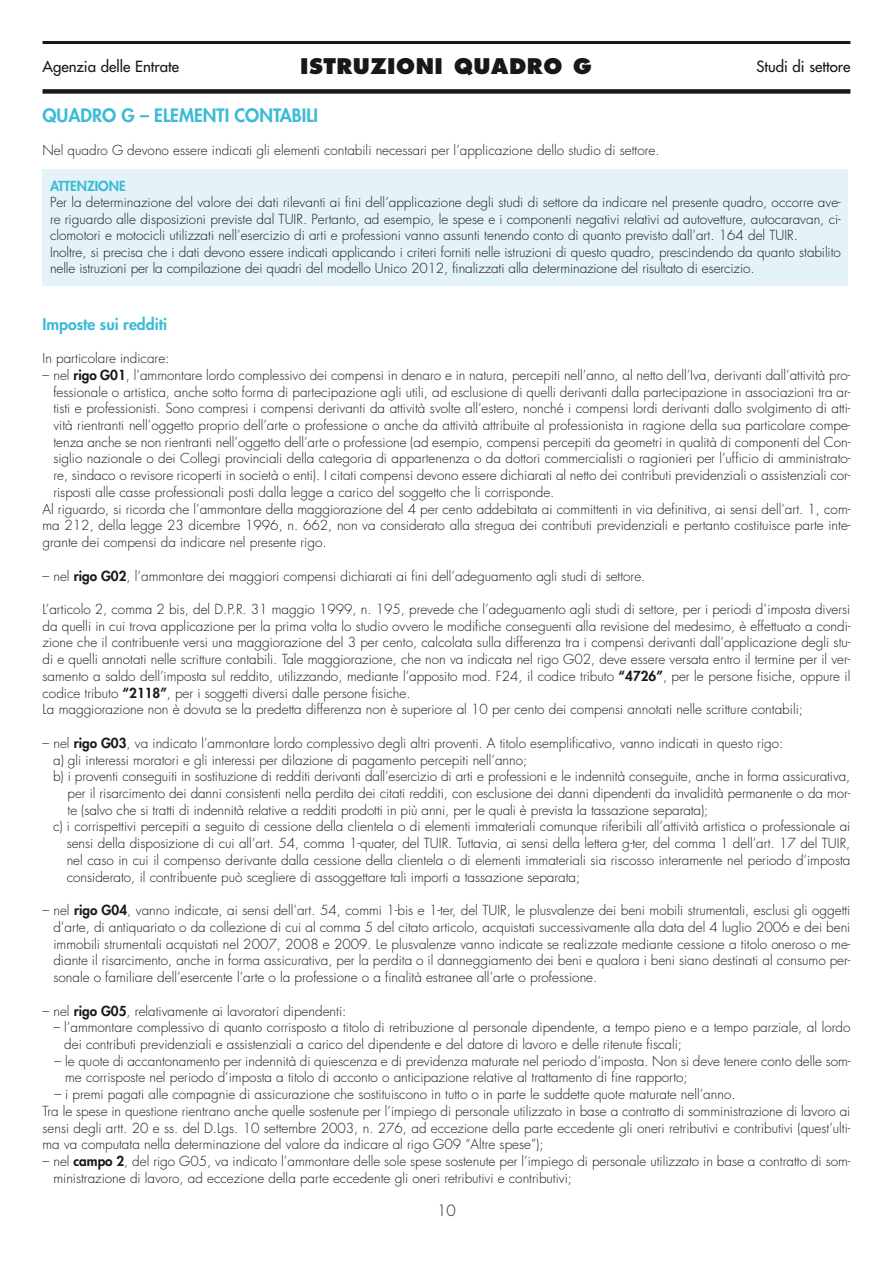
<style>
.page{position:relative;width:893px;height:1263px;background:#fff}
.page>*{position:absolute;margin:0;border:0;box-sizing:border-box;transform-origin:0 0}
.t1{font:800 21px "Futura";letter-spacing:.025em;color:#1a171c}
.t2{font:800 18px "Futura";color:#3cbbd6}
.t3{font:800 15.75px "Futura";color:#3cbbd6}
.t4{font:15px "Futura";color:#1a171c}
.t5{font:300 15px "Futura";color:#1a171c}
.t6{font:300 13.5px/16.8px "Futura";color:#1a171c}
.t7{font:800 13.5px "Futura";color:#3cbbd6}
.s1{font-weight:800}
</style>
<div class="page">
<div style="left:43px;top:169px;width:805px;height:117px;background:#e3f3f7"></div>
<div style="left:43px;top:89px;width:807px;height:5px;background:#1a171c"></div>
<hr style="left:43px;top:41px;width:807px;height:3px;background:#1a171c">
<h1 class="t1" style="left:300px;top:57px;width:293px">ISTRUZIONI QUADRO G</h1>
<p class="t4" style="left:43px;top:59px;width:138px">Agenzia delle Entrate</p>
<p class="t4" style="left:756px;top:59px;width:96px">Studi di settore</p>
<h2 class="t2" style="left:43px;top:107px;width:277px">QUADRO G – ELEMENTI CONTABILI</h2>
<p class="t6" style="left:43px;top:143px;width:619px">Nel quadro G devono essere indicati gli elementi contabili necessari per l’applicazione dello studio di settore.</p>
<p class="t7" style="left:50px;top:179px;width:77px">ATTENZIONE</p>
<p class="t6" style="left:50px;top:195px;width:792px">Per la determinazione del valore dei dati rilevanti ai fini dell’applicazione degli studi di settore da indicare nel presente quadro, occorre ave&shy;re riguardo alle disposizioni previste dal TUIR. Pertanto, ad esempio, le spese e i componenti negativi relativi ad autovetture, autocaravan, ci&shy;clomotori e motocicli utilizzati nell’esercizio di arti e professioni vanno assunti tenendo conto di quanto previsto dall’art. 164 del TUIR.<br>Inoltre, si precisa che i dati devono essere indicati applicando i criteri forniti nelle istruzioni di questo quadro, prescindendo da quanto stabilito nelle istruzioni per la compilazione dei quadri del modello Unico 2012, finalizzati alla determinazione del risultato di esercizio.</p>
<p class="t3" style="left:43px;top:316px;width:126px">Imposte sui redditi</p>
<p class="t6" style="left:43px;top:351px;width:128px">In particolare indicare:</p>
<p class="t6" style="left:43px;top:368px;width:809px">– nel <span class="s1">rigo G01</span>, l’ammontare lordo complessivo dei compensi in denaro e in natura, percepiti nell’anno, al netto dell’Iva, derivanti dall’attività pro-</p>
<p class="t6" style="left:53px;top:384px;width:798px">fessionale o artistica, anche sotto forma di partecipazione agli utili, ad esclusione di quelli derivanti dalla partecipazione in associazioni tra ar-</p>
<p class="t6" style="left:53px;top:401px;width:798px">tisti e professionisti. Sono compresi i compensi derivanti da attività svolte all’estero, nonché i compensi lordi derivanti dallo svolgimento di atti-</p>
<p class="t6" style="left:53px;top:418px;width:798px">vità rientranti nell’oggetto proprio dell’arte o professione o anche da attività attribuite al professionista in ragione della sua particolare compe-</p>
<p class="t6" style="left:53px;top:434px;width:799px">tenza anche se non rientranti nell’oggetto dell’arte o professione (ad esempio, compensi percepiti da geometri in qualità di componenti del Con-</p>
<p class="t6" style="left:53px;top:451px;width:799px">siglio nazionale o dei Collegi provinciali della categoria di appartenenza o da dottori commercialisti o ragionieri per l’ufficio di amministrato-</p>
<p class="t6" style="left:53px;top:468px;width:799px">re, sindaco o revisore ricoperti in società o enti). I citati compensi devono essere dichiarati al netto dei contributi previdenziali o assistenziali cor-</p>
<p class="t6" style="left:53px;top:485px;width:502px">risposti alle casse professionali posti dalla legge a carico del soggetto che li corrisponde.</p>
<p class="t6" style="left:43px;top:501px;width:809px">Al riguardo, si ricorda che l’ammontare della maggiorazione del 4 per cento addebitata ai committenti in via definitiva, ai sensi dell’art. 1, com-</p>
<p class="t6" style="left:43px;top:518px;width:809px">ma 212, della legge 23 dicembre 1996, n. 662, non va considerato alla stregua dei contributi previdenziali e pertanto costituisce parte inte-</p>
<p class="t6" style="left:43px;top:535px;width:286px">grante dei compensi da indicare nel presente rigo.</p>
<p class="t6" style="left:43px;top:568px;width:604px">– nel <span class="s1">rigo G02</span>, l’ammontare dei maggiori compensi dichiarati ai fini dell’adeguamento agli studi di settore.</p>
<p class="t6" style="left:43px;top:602px;width:809px">L’articolo 2, comma 2 bis, del D.P.R. 31 maggio 1999, n. 195, prevede che l’adeguamento agli studi di settore, per i periodi d’imposta diversi da quelli in cui trova applicazione per la prima volta lo studio ovvero le modifiche conseguenti alla revisione del medesimo, è effettuato a condi&shy;zione che il contribuente versi una maggiorazione del 3 per cento, calcolata sulla differenza tra i compensi derivanti dall’applicazione degli stu&shy;di e quelli annotati nelle scritture contabili. Tale maggiorazione, che non va indicata nel rigo G02, deve essere versata entro il termine per il ver&shy;samento a saldo dell’imposta sul reddito, utilizzando, mediante l’apposito mod. F24, il codice tributo <span class="s1">“4726”</span>, per le persone fisiche, oppure il codice tributo <span class="s1">“2118”</span>, per i soggetti diversi dalle persone fisiche.<br>La maggiorazione non è dovuta se la predetta differenza non è superiore al 10 per cento dei compensi annotati nelle scritture contabili;</p>
<p class="t6" style="left:43px;top:736px;width:742px">– nel <span class="s1">rigo G03</span>, va indicato l’ammontare lordo complessivo degli altri proventi. A titolo esemplificativo, vanno indicati in questo rigo:</p>
<p class="t6" style="left:53px;top:752px;width:476px">a) gli interessi moratori e gli interessi per dilazione di pagamento percepiti nell’anno;</p>
<p class="t6" style="left:53px;top:769px;width:799px">b) i proventi conseguiti in sostituzione di redditi derivanti dall’esercizio di arti e professioni e le indennità conseguite, anche in forma assicurativa,</p>
<p class="t6" style="left:68px;top:786px;width:784px">per il risarcimento dei danni consistenti nella perdita dei citati redditi, con esclusione dei danni dipendenti da invalidità permanente o da mor-</p>
<p class="t6" style="left:68px;top:803px;width:642px">te (salvo che si tratti di indennità relative a redditi prodotti in più anni, per le quali è prevista la tassazione separata);</p>
<p class="t6" style="left:53px;top:819px;width:799px">c) i corrispettivi percepiti a seguito di cessione della clientela o di elementi immateriali comunque riferibili all’attività artistica o professionale ai</p>
<p class="t6" style="left:67px;top:836px;width:785px">sensi della disposizione di cui all’art. 54, comma 1-quater, del TUIR. Tuttavia, ai sensi della lettera g-ter, del comma 1 dell’art. 17 del TUIR,</p>
<p class="t6" style="left:67px;top:853px;width:785px">nel caso in cui il compenso derivante dalla cessione della clientela o di elementi immateriali sia riscosso interamente nel periodo d’imposta</p>
<p class="t6" style="left:67px;top:869px;width:515px">considerato, il contribuente può scegliere di assoggettare tali importi a tassazione separata;</p>
<p class="t6" style="left:53px;top:903px;width:799px;text-align:justify;text-indent:-11px">– nel <span class="s1">rigo G04</span>, vanno indicate, ai sensi dell’art. 54, commi 1-bis e 1-ter, del TUIR, le plusvalenze dei beni mobili strumentali, esclusi gli oggetti d’arte, di antiquariato o da collezione di cui al comma 5 del citato articolo, acquistati successivamente alla data del 4 luglio 2006 e dei beni immobili strumentali acquistati nel 2007, 2008 e 2009. Le plusvalenze vanno indicate se realizzate mediante cessione a titolo oneroso o me&shy;diante il risarcimento, anche in forma assicurativa, per la perdita o il danneggiamento dei beni e qualora i beni siano destinati al consumo per&shy;sonale o familiare dell’esercente l’arte o la professione o a finalità estranee all’arte o professione.</p>
<p class="t6" style="left:43px;top:1003px;width:305px">– nel <span class="s1">rigo G05</span>, relativamente ai lavoratori dipendenti:</p>
<p class="t6" style="left:64px;top:1020px;width:788px;text-indent:-11px">– l’ammontare complessivo di quanto corrisposto a titolo di retribuzione al personale dipendente, a tempo pieno e a tempo parziale, al lordo dei contributi previdenziali e assistenziali a carico del dipendente e del datore di lavoro e delle ritenute fiscali;</p>
<p class="t6" style="left:65px;top:1053px;width:787px;text-indent:-11px">– le quote di accantonamento per indennità di quiescenza e di previdenza maturate nel periodo d’imposta. Non si deve tenere conto delle som&shy;me corrisposte nel periodo d’imposta a titolo di acconto o anticipazione relative al trattamento di fine rapporto;</p>
<p class="t6" style="left:43px;top:1087px;width:809px;text-indent:12px">– i premi pagati alle compagnie di assicurazione che sostituiscono in tutto o in parte le suddette quote maturate nell’anno.<br>Tra le spese in questione rientrano anche quelle sostenute per l’impiego di personale utilizzato in base a contratto di somministrazione di lavoro ai sensi degli artt. 20 e ss. del D.Lgs. 10 settembre 2003, n. 276, ad eccezione della parte eccedente gli oneri retributivi e contributivi (quest’ulti&shy;ma va computata nella determinazione del valore da indicare al rigo G09 “Altre spese”);</p>
<p class="t6" style="left:53px;top:1154px;width:798px;text-indent:-11px">– nel <span class="s1">campo 2</span>, del rigo G05, va indicato l’ammontare delle sole spese sostenute per l’impiego di personale utilizzato in base a contratto di som&shy;ministrazione di lavoro, ad eccezione della parte eccedente gli oneri retributivi e contributivi;</p>
<p class="t5" style="left:437px;top:1204px;width:20px">10</p>
</div>
